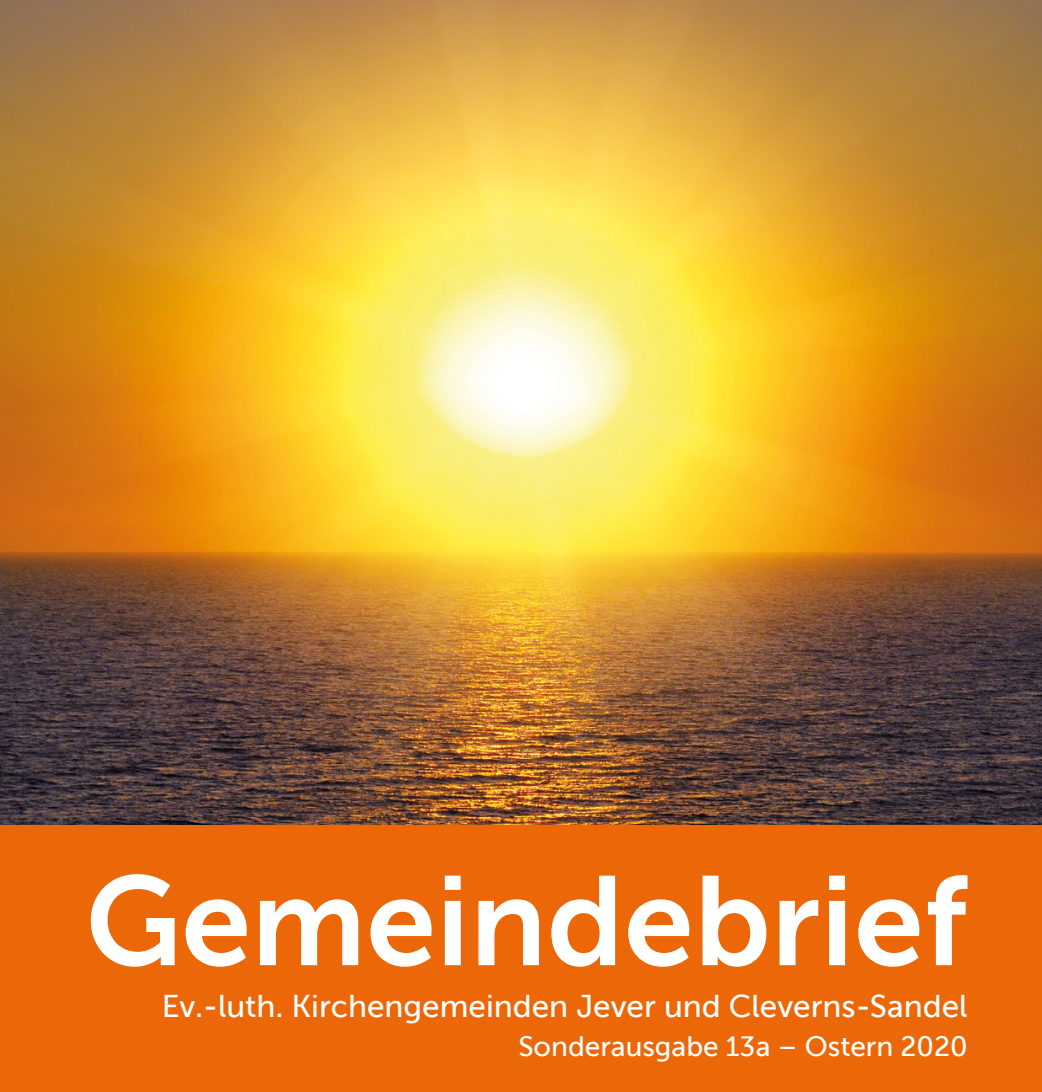
<style>
.page{position:relative;width:1042px;height:1092px;background:#fff}
.page>*{position:absolute;margin:0;border:0;box-sizing:border-box;transform-origin:0 0}
.t1{font:126px "Museo Sans 700";color:#fff}
.t2{font:31.5px "Museo Sans 500";color:#fff}
.t3{font:28px "Museo Sans 500";color:#fff}
</style>
<div class="page">
<img style="left:0;top:0;width:1042px;height:825px">
<div style="left:0;top:825px;width:1042px;height:266px;background:#ec6708"></div>
<h1 class="t1" style="left:86px;top:851px;width:883px">Gemeindebrief</h1>
<p class="t2" style="left:162px;top:988px;width:807px">Ev.-luth. Kirchengemeinden Jever und Cleverns-Sandel</p>
<p class="t3" style="left:518px;top:1030px;width:451px">Sonderausgabe 13 a – Ostern 2020</p>
</div>
